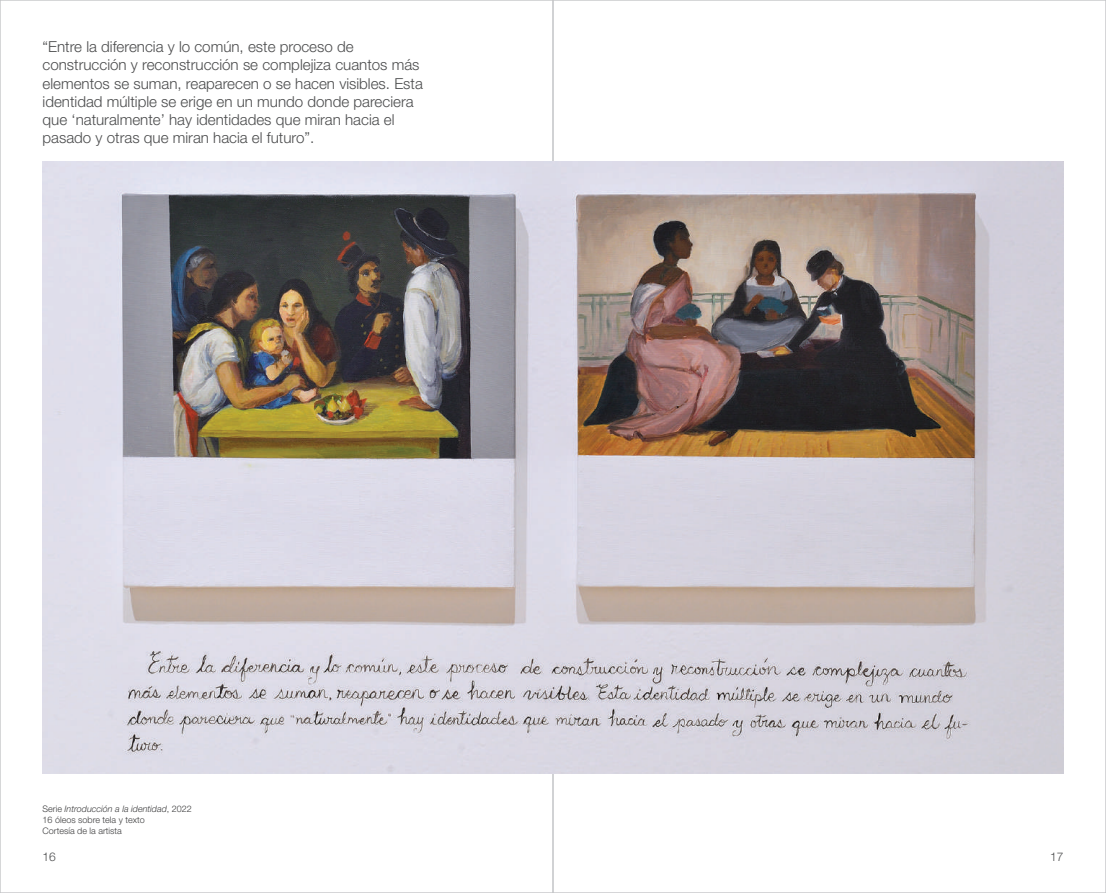
<style>
.page{position:relative;width:1106px;height:893px;background:#fff}
.page>*{position:absolute;margin:0;border:0;box-sizing:border-box;transform-origin:0 0}
.t1{font:300 15.15px/18.1px "Helvetica Neue LT Std";color:#4b4c4d}
.t2{font:300 12px "Helvetica Neue LT Std";color:#4b4c4d}
.t3{font:300 9px/10.8px "Helvetica Neue LT Std";color:#3e3e3f}
.s1{font-style:italic}
</style>
<div class="page">
<img style="left:43px;top:161px;width:1020px;height:613px">
<p class="t1" style="left:43px;top:37px;width:382px">“Entre la diferencia y lo común, este proceso de construcción y reconstrucción se complejiza cuantos más elementos se suman, reaparecen o se hacen visibles. Esta identidad múltiple se erige en un mundo donde pareciera que ‘naturalmente’ hay identidades que miran hacia el pasado y otras que miran hacia el futuro”.</p>
<p class="t3" style="left:43px;top:803px;width:151px">Serie <span class="s1">Introducción a la identidad</span>, 2022<br>16 óleos sobre tela y texto<br>Cortesía de la artista</p>
<p class="t2" style="left:43px;top:849px;width:15px">16</p>
<p class="t2" style="left:1050px;top:849px;width:15px">17</p>
</div>
